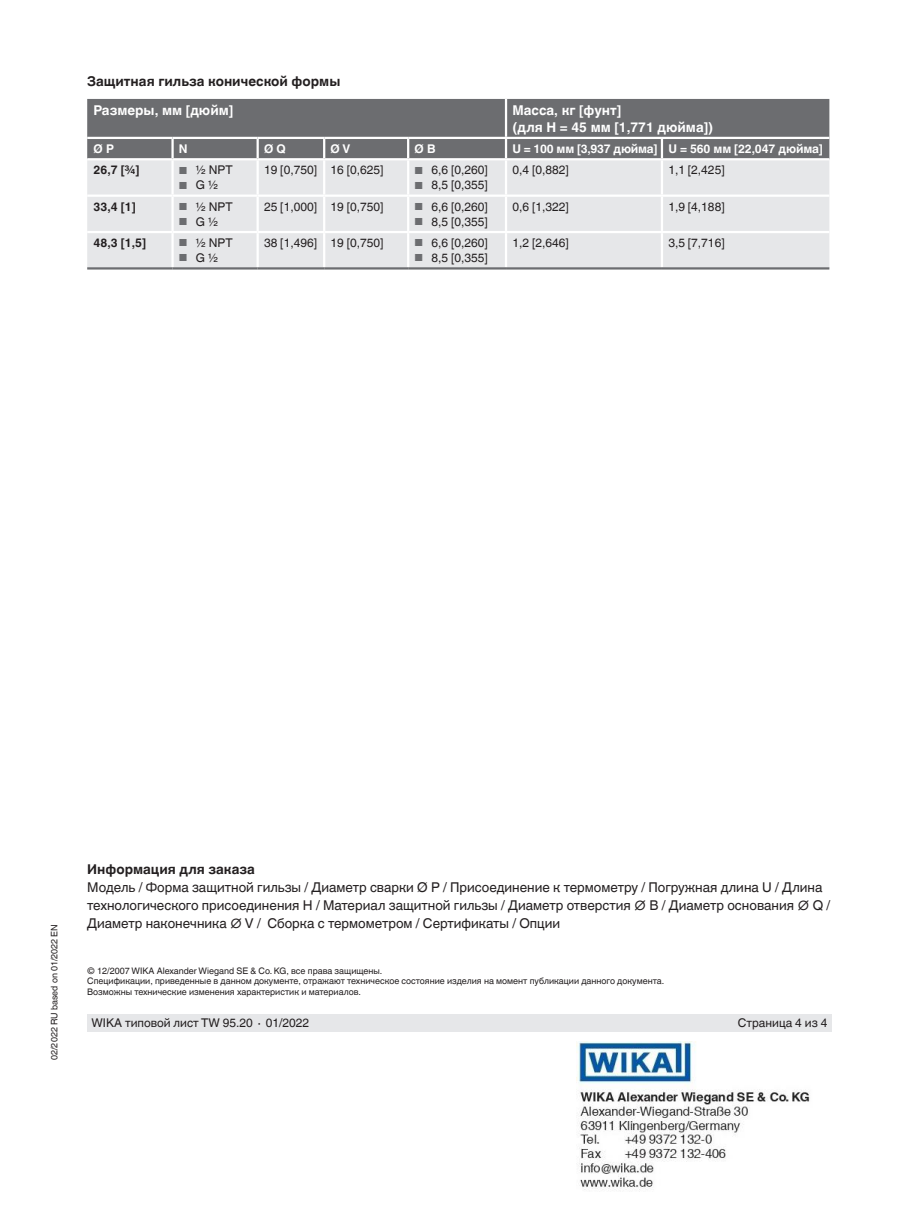
<style>
.page{position:relative;width:919px;height:1214px;background:#fff}
.page>*{position:absolute;margin:0;border:0;box-sizing:border-box;transform-origin:0 0}
.t1{font:13.5px/18px "Helvetica World";color:#231f20}
.t2{font:700 13.5px/16.5px "Helvetica World";color:#fff}
.t3{font:700 13.5px "Helvetica World";color:#231f20}
.t4{font:12px "Helvetica World";color:#231f20}
.t5{font:700 12px "Helvetica World";letter-spacing:-.01em;color:#fff}
.t6{font:700 12px "Helvetica World";color:#231f20}
.t7{font:9px/10.5px "Helvetica World";color:#231f20}
.s1{font-size:10.2px;color:#6c6d70}
</style>
<div class="page">
<div style="left:87px;top:1014px;width:744px;height:17px;background:#e6e7e9"></div>
<div style="left:87px;top:160px;width:742px;height:107px;background:#e6e7e9"></div>
<div style="left:87px;top:99px;width:742px;height:59px;background:#6c6d70"></div>
<hr style="left:662px;top:137px;width:167px;height:2px;background:#fff">
<hr style="left:660px;top:139px;width:3px;height:19px;background:#fff">
<hr style="left:171px;top:160px;width:3px;height:34px;background:#fff">
<hr style="left:256px;top:160px;width:3px;height:34px;background:#fff">
<hr style="left:323px;top:160px;width:2px;height:34px;background:#fff">
<hr style="left:407px;top:160px;width:2px;height:34px;background:#fff">
<hr style="left:505px;top:160px;width:2px;height:34px;background:#fff">
<hr style="left:660px;top:160px;width:3px;height:34px;background:#fff">
<hr style="left:87px;top:194px;width:85px;height:3px;background:#fff">
<hr style="left:172px;top:194px;width:86px;height:3px;background:#fff">
<hr style="left:171px;top:197px;width:3px;height:34px;background:#fff">
<hr style="left:258px;top:194px;width:66px;height:3px;background:#fff">
<hr style="left:256px;top:197px;width:3px;height:34px;background:#fff">
<hr style="left:324px;top:194px;width:84px;height:3px;background:#fff">
<hr style="left:323px;top:197px;width:2px;height:34px;background:#fff">
<hr style="left:408px;top:194px;width:98px;height:3px;background:#fff">
<hr style="left:407px;top:197px;width:2px;height:34px;background:#fff">
<hr style="left:506px;top:194px;width:156px;height:3px;background:#fff">
<hr style="left:505px;top:197px;width:2px;height:34px;background:#fff">
<hr style="left:662px;top:194px;width:167px;height:3px;background:#fff">
<hr style="left:660px;top:197px;width:3px;height:34px;background:#fff">
<hr style="left:87px;top:231px;width:85px;height:2px;background:#fff">
<hr style="left:172px;top:231px;width:86px;height:2px;background:#fff">
<hr style="left:171px;top:233px;width:3px;height:34px;background:#fff">
<hr style="left:258px;top:231px;width:66px;height:2px;background:#fff">
<hr style="left:256px;top:233px;width:3px;height:34px;background:#fff">
<hr style="left:324px;top:231px;width:84px;height:2px;background:#fff">
<hr style="left:323px;top:233px;width:2px;height:34px;background:#fff">
<hr style="left:408px;top:231px;width:98px;height:2px;background:#fff">
<hr style="left:407px;top:233px;width:2px;height:34px;background:#fff">
<hr style="left:506px;top:231px;width:156px;height:2px;background:#fff">
<hr style="left:505px;top:233px;width:2px;height:34px;background:#fff">
<hr style="left:662px;top:231px;width:167px;height:2px;background:#fff">
<hr style="left:660px;top:233px;width:3px;height:34px;background:#fff">
<hr style="left:87px;top:267px;width:85px;height:2px;background:#6c6d70">
<hr style="left:172px;top:267px;width:86px;height:2px;background:#6c6d70">
<hr style="left:258px;top:267px;width:66px;height:2px;background:#6c6d70">
<hr style="left:324px;top:267px;width:84px;height:2px;background:#6c6d70">
<hr style="left:408px;top:267px;width:98px;height:2px;background:#6c6d70">
<hr style="left:506px;top:267px;width:156px;height:2px;background:#6c6d70">
<hr style="left:662px;top:267px;width:167px;height:2px;background:#6c6d70">
<img style="left:576px;top:1041px;width:234px;height:149px">
<p class="t3" style="left:87px;top:74px;width:255px">Защитная гильза конической формы</p>
<p class="t2" style="left:94px;top:102px;width:141px">Размеры, мм [дюйм]</p>
<p class="t2" style="left:512px;top:102px;width:202px">Масса, кг [фунт]<br>(для H = 45 мм [1,771 дюйма])</p>
<p class="t5" style="left:94px;top:142px;width:22px">Ø P</p>
<p class="t5" style="left:179px;top:142px;width:10px">N</p>
<p class="t5" style="left:264px;top:142px;width:23px">Ø Q</p>
<p class="t5" style="left:330px;top:142px;width:21px">Ø V</p>
<p class="t5" style="left:414px;top:142px;width:22px">Ø B</p>
<p class="t5" style="left:512px;top:142px;width:312px">U = 100 мм [3,937 дюйма] U = 560 мм [22,047 дюйма]</p>
<p class="t6" style="left:94px;top:163px;width:47px">26,7 [¾]</p>
<p class="t4" style="left:179px;top:163px;width:55px"><span class="s1">■</span> ½ NPT</p>
<p class="t4" style="left:179px;top:178px;width:41px"><span class="s1">■</span> G ½</p>
<p class="t4" style="left:264px;top:163px;width:121px">19 [0,750] 16 [0,625]</p>
<p class="t4" style="left:414px;top:163px;width:75px"><span class="s1">■</span> 6,6 [0,260]</p>
<p class="t4" style="left:414px;top:178px;width:75px"><span class="s1">■</span> 8,5 [0,355]</p>
<p class="t4" style="left:512px;top:163px;width:58px">0,4 [0,882]</p>
<p class="t4" style="left:668px;top:163px;width:58px">1,1 [2,425]</p>
<p class="t6" style="left:94px;top:199px;width:44px">33,4 [1]</p>
<p class="t4" style="left:179px;top:199px;width:55px"><span class="s1">■</span> ½ NPT</p>
<p class="t4" style="left:179px;top:214px;width:41px"><span class="s1">■</span> G ½</p>
<p class="t6" style="left:94px;top:236px;width:54px">48,3 [1,5]</p>
<p class="t4" style="left:179px;top:236px;width:55px"><span class="s1">■</span> ½ NPT</p>
<p class="t4" style="left:179px;top:251px;width:41px"><span class="s1">■</span> G ½</p>
<p class="t4" style="left:264px;top:199px;width:121px">25 [1,000] 19 [0,750]</p>
<p class="t4" style="left:414px;top:199px;width:75px"><span class="s1">■</span> 6,6 [0,260]</p>
<p class="t4" style="left:414px;top:214px;width:75px"><span class="s1">■</span> 8,5 [0,355]</p>
<p class="t4" style="left:264px;top:236px;width:121px">38 [1,496] 19 [0,750]</p>
<p class="t4" style="left:414px;top:236px;width:75px"><span class="s1">■</span> 6,6 [0,260]</p>
<p class="t4" style="left:414px;top:251px;width:75px"><span class="s1">■</span> 8,5 [0,355]</p>
<p class="t4" style="left:512px;top:199px;width:58px">0,6 [1,322]</p>
<p class="t4" style="left:668px;top:199px;width:58px">1,9 [4,188]</p>
<p class="t4" style="left:512px;top:236px;width:58px">1,2 [2,646]</p>
<p class="t4" style="left:668px;top:236px;width:58px">3,5 [7,716]</p>
<p class="t7" style="left:49px;top:1060px;width:137px;rotate:-90deg">02/2022 RU based on 01/2022 EN</p>
<p class="t3" style="left:87px;top:861px;width:169px">Информация для заказа</p>
<p class="t1" style="left:87px;top:878px;width:744px">Модель / Форма защитной гильзы / Диаметр сварки Ø P / Присоединение к термометру / Погружная длина U / Длина технологического присоединения H / Материал защитной гильзы / Диаметр отверстия ∅ B / Диаметр основания ∅ Q /<br>Диаметр наконечника ∅ V / Сборка с термометром / Сертификаты / Опции</p>
<p class="t7" style="left:87px;top:965px;width:578px">© 12/2007 WIKA Alexander Wiegand SE &amp; Co. KG, все права защищены.<br>Спецификации, приведенные в данном документе, отражают техническое состояние изделия на момент публикации данного документа.<br>Возможны технические изменения характеристик и материалов.</p>
<p class="t4" style="left:91px;top:1016px;width:219px">WIKA типовой лист TW 95.20 ∙ 01/2022</p>
<p class="t4" style="left:737px;top:1016px;width:91px">Страница 4 из 4</p>
</div>
